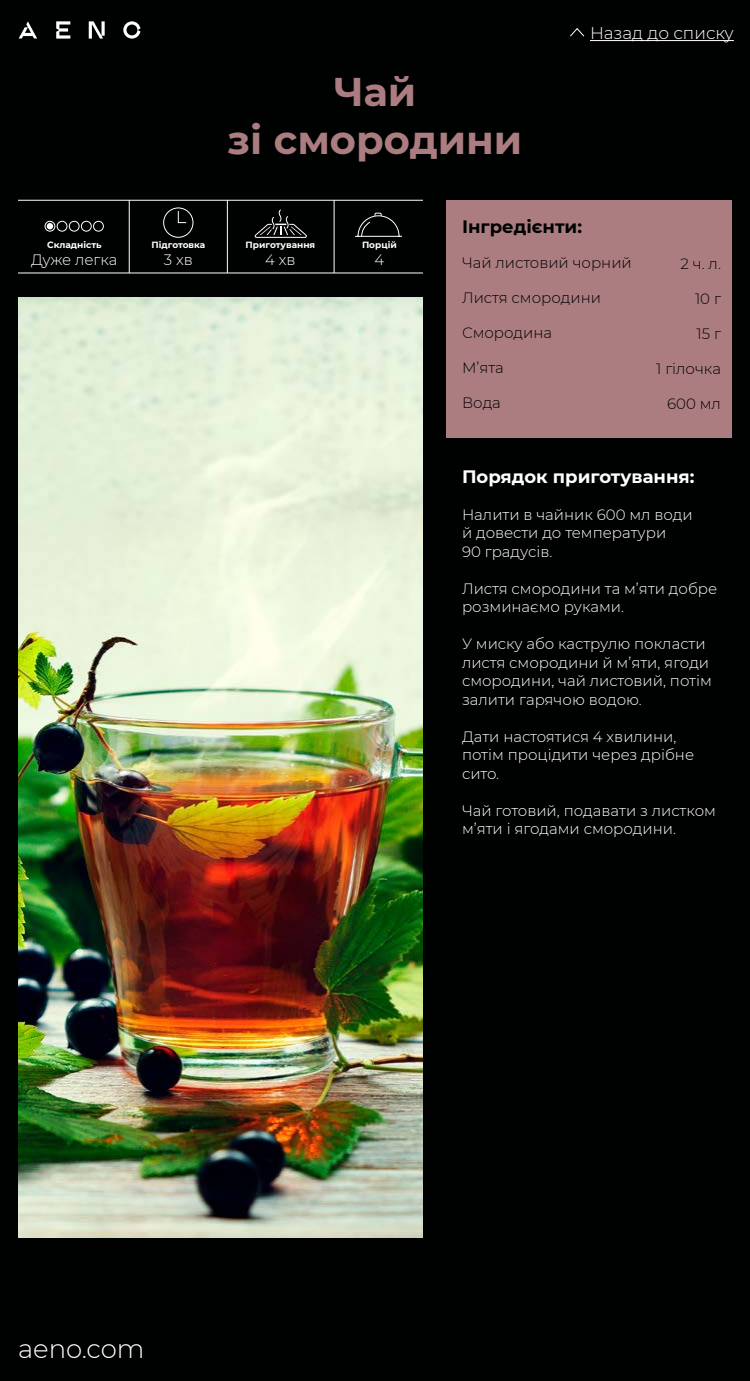
<style>
.page{position:relative;width:750px;height:1381px;background:#000101}
.page>*{position:absolute;margin:0;border:0;box-sizing:border-box;transform-origin:0 0}
.t1{font:700 40px/48px "Montserrat";color:#ab7d80;text-align:center}
.t2{font:300 26px "Montserrat";color:#fff}
.t3{font:700 18px "Montserrat";color:#fff}
.t4{font:700 18px "Montserrat";color:#000101}
.t5{font:300 17px "Montserrat";color:#fff}
.t6{font:300 15px/18.5px "Montserrat";color:#fff}
.t7{font:300 15px "Montserrat";color:#000101}
.t8{font:700 9px "Montserrat";color:#fff}
</style>
<div class="page">
<svg style="left:89px;top:21px;width:16px;height:18px"></svg>
<svg style="left:123px;top:21px;width:17px;height:18px"></svg>
<svg style="left:19px;top:21px;width:18px;height:18px"></svg>
<svg style="left:56px;top:21px;width:14px;height:18px"></svg>
<svg style="left:570px;top:28px;width:15px;height:9px"></svg>
<hr style="left:590px;top:40px;width:144px;height:1px;background:#fff">
<div style="left:446px;top:200px;width:286px;height:238px;background:#ab7d80"></div>
<img style="left:18px;top:298px;width:405px;height:940px">
<hr style="left:18px;top:200px;width:405px;height:1px;background:#fff">
<hr style="left:18px;top:273px;width:405px;height:1px;background:#fff">
<div style="left:45px;top:221px;width:10px;height:11px;border:1px solid #fff;border-radius:50%"></div>
<svg style="left:47px;top:223px;width:6px;height:6px"></svg>
<div style="left:57px;top:221px;width:11px;height:11px;border:1px solid #fff;border-radius:50%"></div>
<svg style="left:68px;top:220px;width:36px;height:12px"></svg>
<hr style="left:129px;top:200px;width:1px;height:73px;background:#fff">
<hr style="left:227px;top:200px;width:1px;height:73px;background:#fff">
<hr style="left:334px;top:200px;width:1px;height:73px;background:#fff">
<div style="left:163px;top:207px;width:30px;height:31px;border:1px solid #fff;border-radius:50%"></div>
<svg style="left:178px;top:211px;width:9px;height:12px"></svg>
<svg style="left:254px;top:209px;width:53px;height:29px"></svg>
<svg style="left:355px;top:213px;width:47px;height:24px"></svg>
<p class="t8" style="left:47px;top:239px;width:56px">Складність</p>
<p class="t6" style="left:31px;top:250px;width:88px">Дуже легка</p>
<p class="t8" style="left:152px;top:239px;width:55px">Підготовка</p>
<p class="t6" style="left:164px;top:250px;width:30px">3 хв</p>
<h1 class="t1" style="left:228px;top:66px;width:296px">Чай<br>зі смородини</h1>
<p class="t5" style="left:590px;top:22px;width:145px">Назад до списку</p>
<p class="t8" style="left:246px;top:239px;width:71px">Приготування</p>
<p class="t6" style="left:265px;top:250px;width:32px">4 хв</p>
<p class="t8" style="left:362px;top:239px;width:36px">Порцій</p>
<p class="t6" style="left:375px;top:250px;width:11px">4</p>
<p class="t4" style="left:462px;top:214px;width:122px">Інгредієнти:</p>
<p class="t7" style="left:462px;top:253px;width:171px">Чай листовий чорний</p>
<p class="t7" style="left:462px;top:287px;width:141px">Листя смородини</p>
<p class="t7" style="left:462px;top:322px;width:92px">Смородина</p>
<p class="t7" style="left:462px;top:357px;width:43px">М’ята</p>
<p class="t7" style="left:462px;top:392px;width:40px">Вода</p>
<p class="t7" style="left:681px;top:253px;width:42px">2 ч. л.</p>
<p class="t7" style="left:695px;top:288px;width:27px">10 г</p>
<p class="t7" style="left:697px;top:323px;width:26px">15 г</p>
<p class="t7" style="left:656px;top:358px;width:66px">1 гілочка</p>
<p class="t7" style="left:667px;top:393px;width:55px">600 мл</p>
<p class="t3" style="left:462px;top:464px;width:234px">Порядок приготування:</p>
<p class="t6" style="left:462px;top:505px;width:232px">Налити в чайник 600 мл води й довести до температури<br>90 градусів.</p>
<p class="t6" style="left:462px;top:579px;width:257px">Листя смородини та м’яти добре розминаємо руками.</p>
<p class="t6" style="left:462px;top:634px;width:251px">У миску або каструлю покласти листя смородини й м’яти, ягоди смородини, чай листовий, потім залити гарячою водою.</p>
<p class="t6" style="left:462px;top:727px;width:234px">Дати настоятися 4 хвилини, потім процідити через дрібне сито.</p>
<p class="t6" style="left:462px;top:801px;width:255px">Чай готовий, подавати з листком м’яти і ягодами смородини.</p>
<h2 class="t2" style="left:18px;top:1331px;width:128px">aeno.com</h2>
</div>
